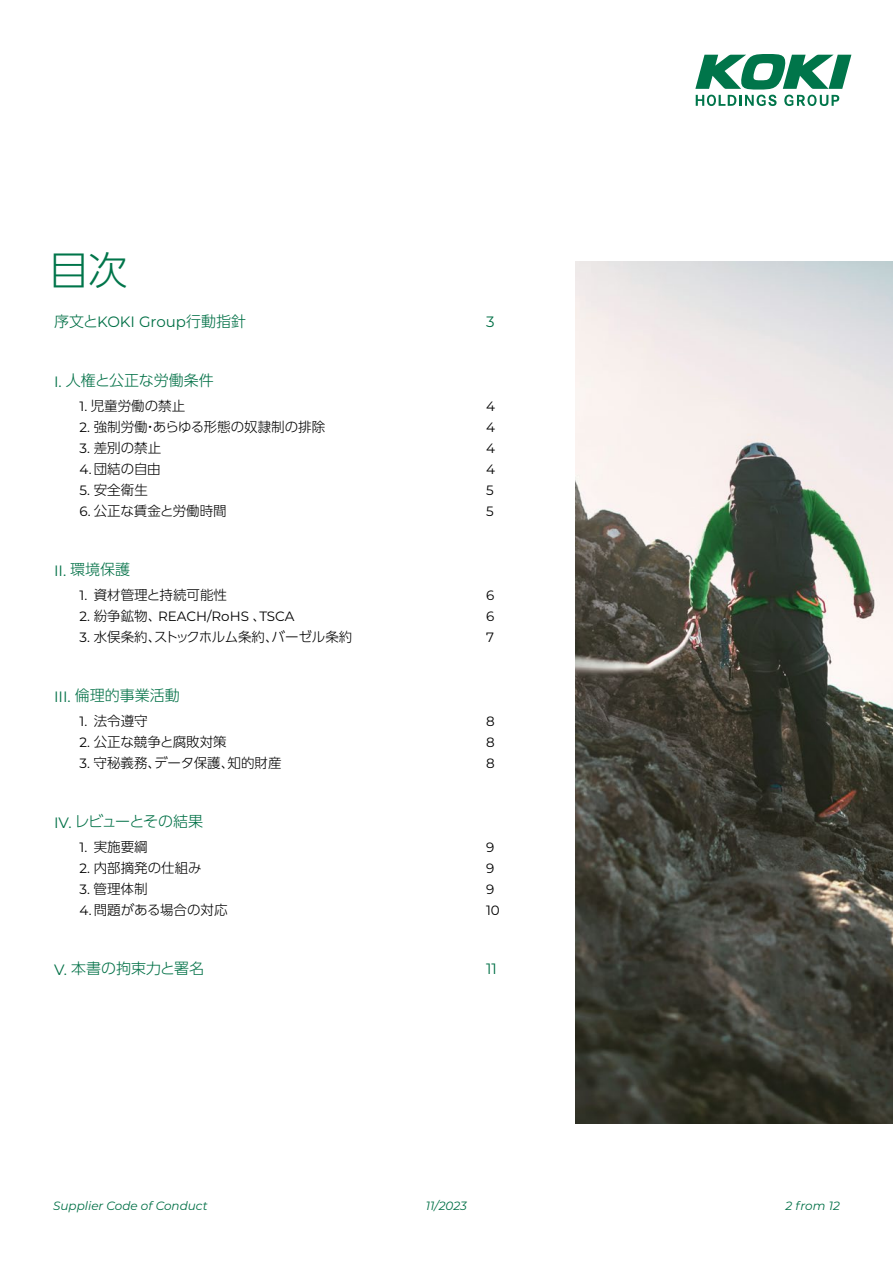
<style>
.page{position:relative;width:893px;height:1263px;background:#fff}
.page>*{position:absolute;margin:0;border:0;box-sizing:border-box;transform-origin:0 0}
.t1{font:300 39.6px "UD Shin Go Pr 6 N";color:#00754a}
.t2{font:300 15px "UD Shin Go Pr 6 N";color:#007046}
.t3{font:15px "Montserrat";color:#007046}
.t4{font:300 15px "UD Shin Go Pr 6 N";letter-spacing:-.065em;color:#007046}
.t5{font:300 13.5px "UD Shin Go Pr 6 N";color:#000}
.t6{font:13.5px "Montserrat";color:#000}
.t7{font:italic 12px "Montserrat";color:#007046}
.s1{font-family:"UD Shin Go Pr 6 N";font-weight:300}
.s2{font-family:"Montserrat";font-weight:400}
</style>
<div class="page">
<img style="left:576px;top:261px;width:317px;height:863px">
<svg style="left:695px;top:54px;width:156px;height:52px"></svg>
<h1 class="t1" style="left:49px;top:238px;width:80px">目次</h1>
<p class="t3" style="left:54px;top:312px;width:194px"><span class="s1">序文と</span>KOKI Group<span class="s1">行動指針</span></p>
<p class="t3" style="left:486px;top:312px;width:10px">3</p>
<p class="t2" style="left:54px;top:368px;width:161px"><span class="s2">I.</span> 人権と公正な労働条件</p>
<p class="t5" style="left:80px;top:395px;width:107px"><span class="s2">1.</span> 児童労働の禁止</p>
<p class="t6" style="left:486px;top:397px;width:10px">4</p>
<p class="t5" style="left:80px;top:416px;width:247px"><span class="s2">2.</span> 強制労働・あらゆる形態の奴隷制の排除</p>
<p class="t6" style="left:486px;top:418px;width:10px">4</p>
<p class="t5" style="left:80px;top:437px;width:83px"><span class="s2">3.</span> 差別の禁止</p>
<p class="t6" style="left:486px;top:439px;width:10px">4</p>
<p class="t5" style="left:80px;top:458px;width:83px"><span class="s2">4.</span> 団結の自由</p>
<p class="t6" style="left:486px;top:460px;width:10px">4</p>
<p class="t5" style="left:80px;top:479px;width:70px"><span class="s2">5.</span> 安全衛生</p>
<p class="t6" style="left:486px;top:481px;width:9px">5</p>
<p class="t5" style="left:80px;top:500px;width:149px"><span class="s2">6.</span> 公正な賃金と労働時間</p>
<p class="t6" style="left:486px;top:502px;width:9px">5</p>
<p class="t2" style="left:54px;top:557px;width:78px"><span class="s2">II.</span> 環境保護</p>
<p class="t5" style="left:80px;top:584px;width:149px"><span class="s2">1.</span> 資材管理と持続可能性</p>
<p class="t6" style="left:486px;top:586px;width:10px">6</p>
<p class="t6" style="left:80px;top:607px;width:216px">2. <span class="s1">紛争鉱物、</span>REACH/RoHS <span class="s1">、</span>TSCA</p>
<p class="t6" style="left:486px;top:607px;width:10px">6</p>
<p class="t5" style="left:80px;top:626px;width:274px"><span class="s2">3.</span> 水俣条約、ストックホルム条約、バーゼル条約</p>
<p class="t6" style="left:486px;top:628px;width:9px">7</p>
<p class="t2" style="left:54px;top:683px;width:127px"><span class="s2">III.</span> 倫理的事業活動</p>
<p class="t5" style="left:80px;top:710px;width:70px"><span class="s2">1.</span> 法令遵守</p>
<p class="t6" style="left:486px;top:712px;width:10px">8</p>
<p class="t5" style="left:80px;top:731px;width:149px"><span class="s2">2.</span> 公正な競争と腐敗対策</p>
<p class="t6" style="left:486px;top:733px;width:10px">8</p>
<p class="t5" style="left:80px;top:752px;width:204px"><span class="s2">3.</span> 守秘義務、データ保護、知的財産</p>
<p class="t6" style="left:486px;top:754px;width:10px">8</p>
<p class="t4" style="left:54px;top:809px;width:151px"><span class="s2">IV.</span> レビューとその結果</p>
<p class="t5" style="left:80px;top:836px;width:70px"><span class="s2">1.</span> 実施要綱</p>
<p class="t6" style="left:486px;top:838px;width:10px">9</p>
<p class="t5" style="left:80px;top:857px;width:124px"><span class="s2">2.</span> 内部摘発の仕組み</p>
<p class="t6" style="left:486px;top:859px;width:10px">9</p>
<p class="t5" style="left:80px;top:878px;width:70px"><span class="s2">3.</span> 管理体制</p>
<p class="t6" style="left:486px;top:880px;width:10px">9</p>
<p class="t5" style="left:80px;top:899px;width:150px"><span class="s2">4.</span> 問題がある場合の対応</p>
<p class="t6" style="left:486px;top:901px;width:15px">10</p>
<p class="t2" style="left:54px;top:956px;width:152px"><span class="s2">V.</span> 本書の拘束力と署名</p>
<p class="t3" style="left:486px;top:958px;width:12px">11</p>
<p class="t7" style="left:53px;top:1197px;width:156px">Supplier Code of Conduct</p>
<p class="t7" style="left:426px;top:1197px;width:42px">11/2023</p>
<p class="t7" style="left:786px;top:1197px;width:56px">2 from 12</p>
</div>
